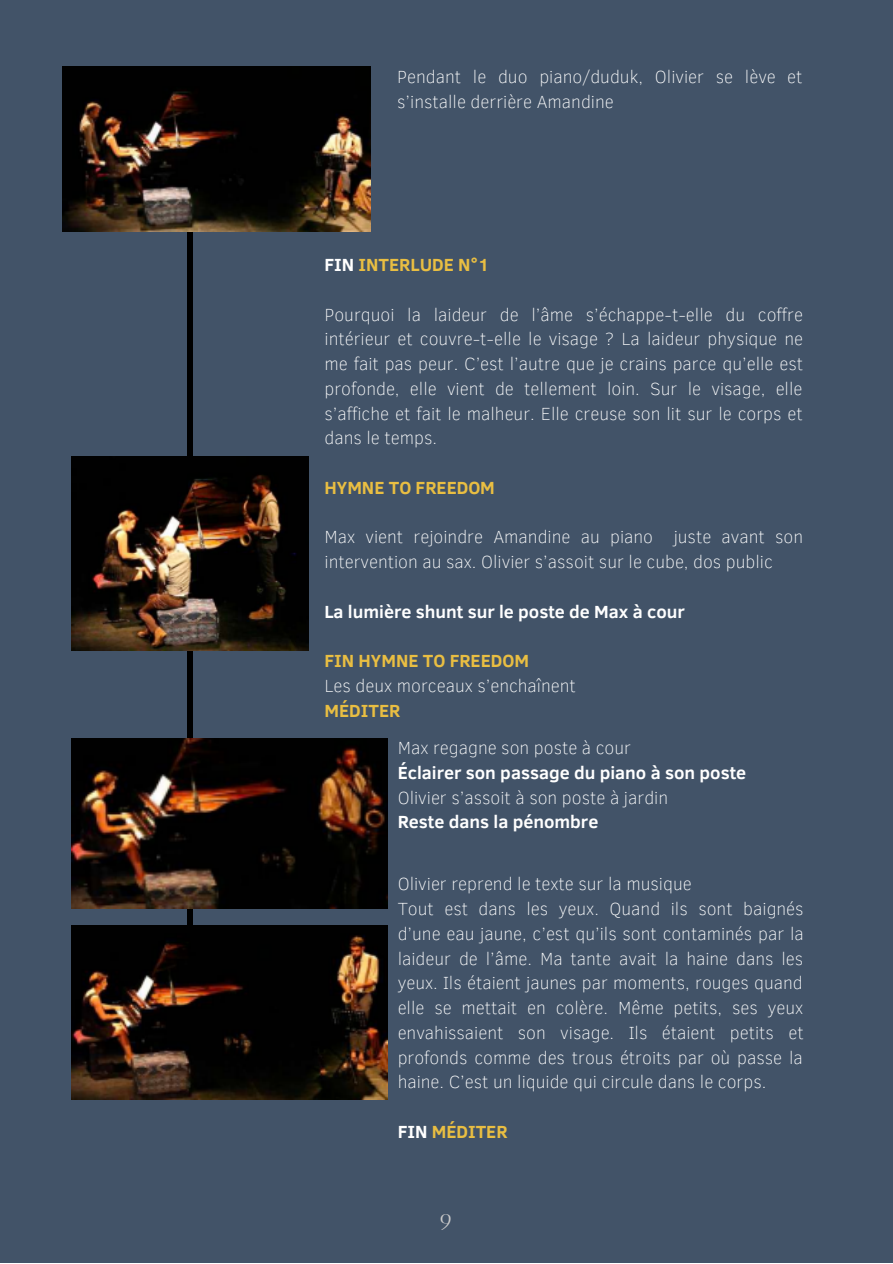
<style>
.page{position:relative;width:893px;height:1264px;background:#fff}
.page>*{position:absolute;margin:0;border:0;box-sizing:border-box;transform-origin:0 0}
.t1{font:24px "Antic Didone";color:#ccc}
.t2{font:100 18px/24.8px "Clear Sans";color:#fff}
.t3{font:700 18px "Clear Sans";color:#fff}
.t4{font:700 18px "Clear Sans";color:#e9be42}
.s1{color:#fff}
</style>
<div class="page">
<div style="left:0;top:0;width:892px;height:1262px;background:#425368"></div>
<div style="left:187px;top:188px;width:5px;height:789px;background:#000"></div>
<img style="left:62px;top:67px;width:308px;height:164px">
<img style="left:71px;top:457px;width:237px;height:193px">
<img style="left:71px;top:925px;width:316px;height:174px">
<img style="left:71px;top:738px;width:316px;height:171px">
<p class="t2" style="left:397px;top:63px;width:407px">Pendant le duo piano/duduk, Olivier se lève et s’installe derrière Amandine</p>
<p class="t4" style="left:324px;top:252px;width:166px"><span class="s1">FIN</span> INTERLUDE N°1</p>
<p class="t2" style="left:324px;top:301px;width:480px;text-align:justify">Pourquoi la laideur de l’âme s’échappe-t-elle du coffre intérieur et couvre-t-elle le visage ? La laideur physique ne me fait pas peur. C’est l’autre que je crains parce qu’elle est profonde, elle vient de tellement loin. Sur le visage, elle s’affiche et fait le malheur. Elle creuse son lit sur le corps et dans le temps.</p>
<p class="t4" style="left:324px;top:474px;width:172px">HYMNE TO FREEDOM</p>
<p class="t2" style="left:324px;top:524px;width:480px">Max vient rejoindre Amandine au piano juste avant son intervention au sax. Olivier s’assoit sur le cube, dos public</p>
<p class="t3" style="left:324px;top:598px;width:362px">La lumière shunt sur le poste de Max à cour</p>
<p class="t4" style="left:324px;top:647px;width:206px">FIN HYMNE TO FREEDOM</p>
<p class="t2" style="left:324px;top:672px;width:253px">Les deux morceaux s’enchaînent</p>
<p class="t4" style="left:324px;top:697px;width:77px">MÉDITER</p>
<p class="t2" style="left:397px;top:734px;width:235px">Max regagne son poste à cour</p>
<p class="t3" style="left:397px;top:759px;width:350px">Éclairer son passage du piano à son poste</p>
<p class="t2" style="left:397px;top:784px;width:272px">Olivier s’assoit à son poste à jardin</p>
<p class="t3" style="left:397px;top:809px;width:202px">Reste dans la pénombre</p>
<p class="t2" style="left:397px;top:870px;width:407px">Olivier reprend le texte sur la musique<br>Tout est dans les yeux. Quand ils sont baignés d’une eau jaune, c’est qu’ils sont contaminés par la laideur de l’âme. Ma tante avait la haine dans les yeux. Ils étaient jaunes par moments, rouges quand elle se mettait en colère. Même petits, ses yeux envahissaient son visage. Ils étaient petits et profonds comme des trous étroits par où passe la haine. C’est un liquide qui circule dans le corps.</p>
<p class="t4" style="left:397px;top:1118px;width:111px"><span class="s1">FIN</span> MÉDITER</p>
<h1 class="t1" style="left:439px;top:1207px;width:16px">9</h1>
</div>
